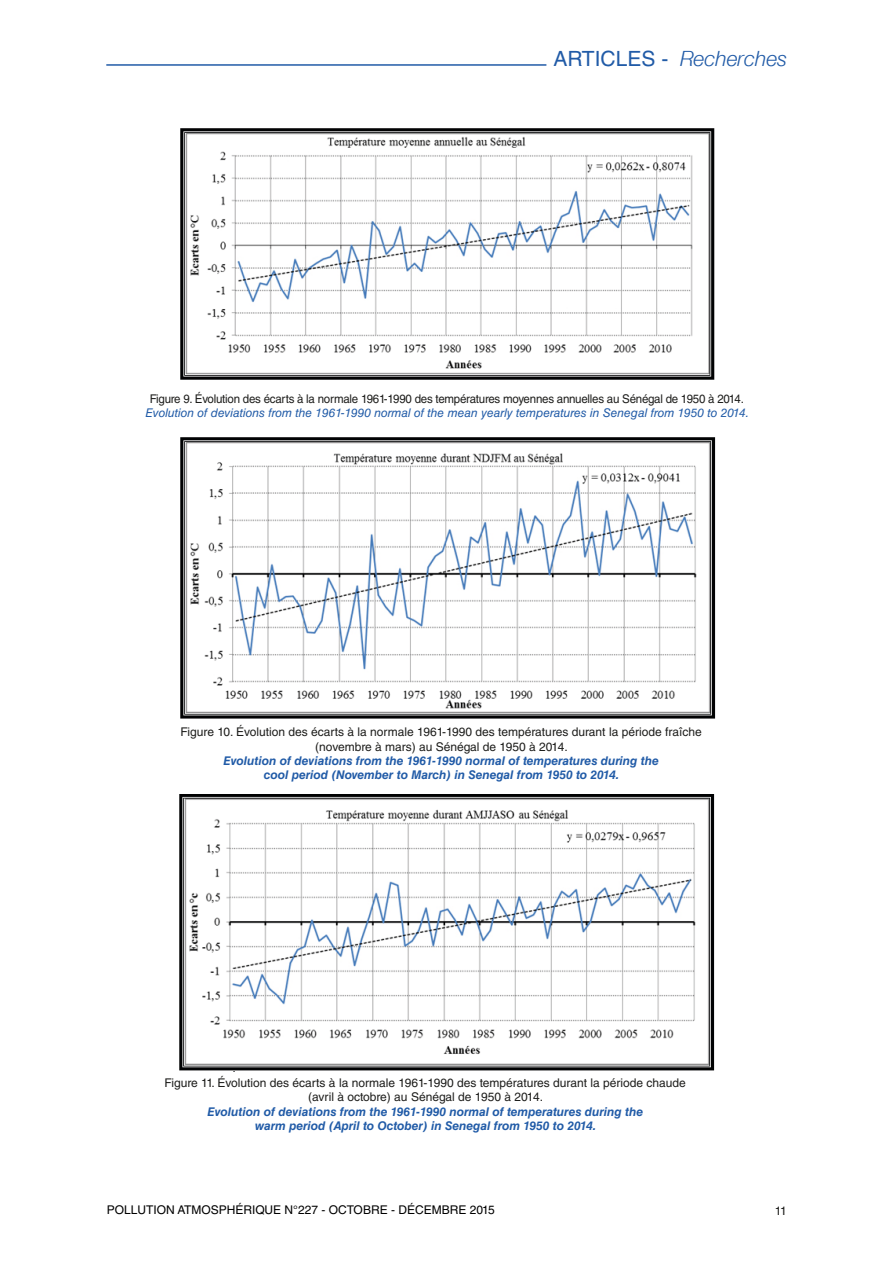
<style>
.page{position:relative;width:893px;height:1263px;background:#fff}
.page>*{position:absolute;margin:0;border:0;box-sizing:border-box;transform-origin:0 0}
.t1{font:italic 21px "Helvetica Neue";color:#215ba7}
.t2{font:12px/14.4px "Helvetica LT Std";color:#1d1d1b;text-align:center}
.t3{font:italic 700 12px/14.4px "Helvetica LT Std";color:#215ba7;text-align:center}
.t4{font:12px "Helvetica LT Std";letter-spacing:-.02em;color:#1d1d1b;scale:.96 1}
.t5{font:italic 12px "Helvetica LT Std";color:#215ba7}
.t6{font:12px "Helvetica LT Std";color:#000}
.s1{font-family:"Helvetica LT Std";font-style:normal}
</style>
<div class="page">
<hr style="left:106px;top:64px;width:440px;height:2px;background:#215ba7">
<img style="left:180px;top:437px;width:536px;height:282px">
<img style="left:180px;top:128px;width:535px;height:252px">
<img style="left:179px;top:794px;width:536px;height:277px">
<h1 class="t1" style="left:553px;top:46px;width:235px"><span class="s1">ARTICLES -</span> Recherches</h1>
<p class="t4" style="left:150px;top:391px;width:620px">Figure 9. Évolution des écarts à la normale 1961-1990 des températures moyennes annuelles au Sénégal de 1950 à 2014.</p>
<p class="t5" style="left:145px;top:406px;width:605px">Evolution of deviations from the 1961-1990 normal of the mean yearly temperatures in Senegal from 1950 to 2014.</p>
<p class="t2" style="left:181px;top:725px;width:523px">Figure 10. Évolution des écarts à la normale 1961-1990 des températures durant la période fraîche (novembre à mars) au Sénégal de 1950 à 2014.</p>
<p class="t3" style="left:223px;top:753px;width:437px">Evolution of deviations from the 1961-1990 normal of temperatures during the cool period (November to March) in Senegal from 1950 to 2014.</p>
<p class="t2" style="left:164px;top:1075px;width:523px">Figure 11. Évolution des écarts à la normale 1961-1990 des températures durant la période chaude (avril à octobre) au Sénégal de 1950 à 2014.</p>
<p class="t3" style="left:207px;top:1104px;width:437px">Evolution of deviations from the 1961-1990 normal of temperatures during the warm period (April to October) in Senegal from 1950 to 2014.</p>
<p class="t6" style="left:107px;top:1203px;width:390px">POLLUTION ATMOSPHÉRIQUE N°227 - OCTOBRE - DÉCEMBRE 2015</p>
<p class="t2" style="left:775px;top:1203px;width:13px">11</p>
</div>
